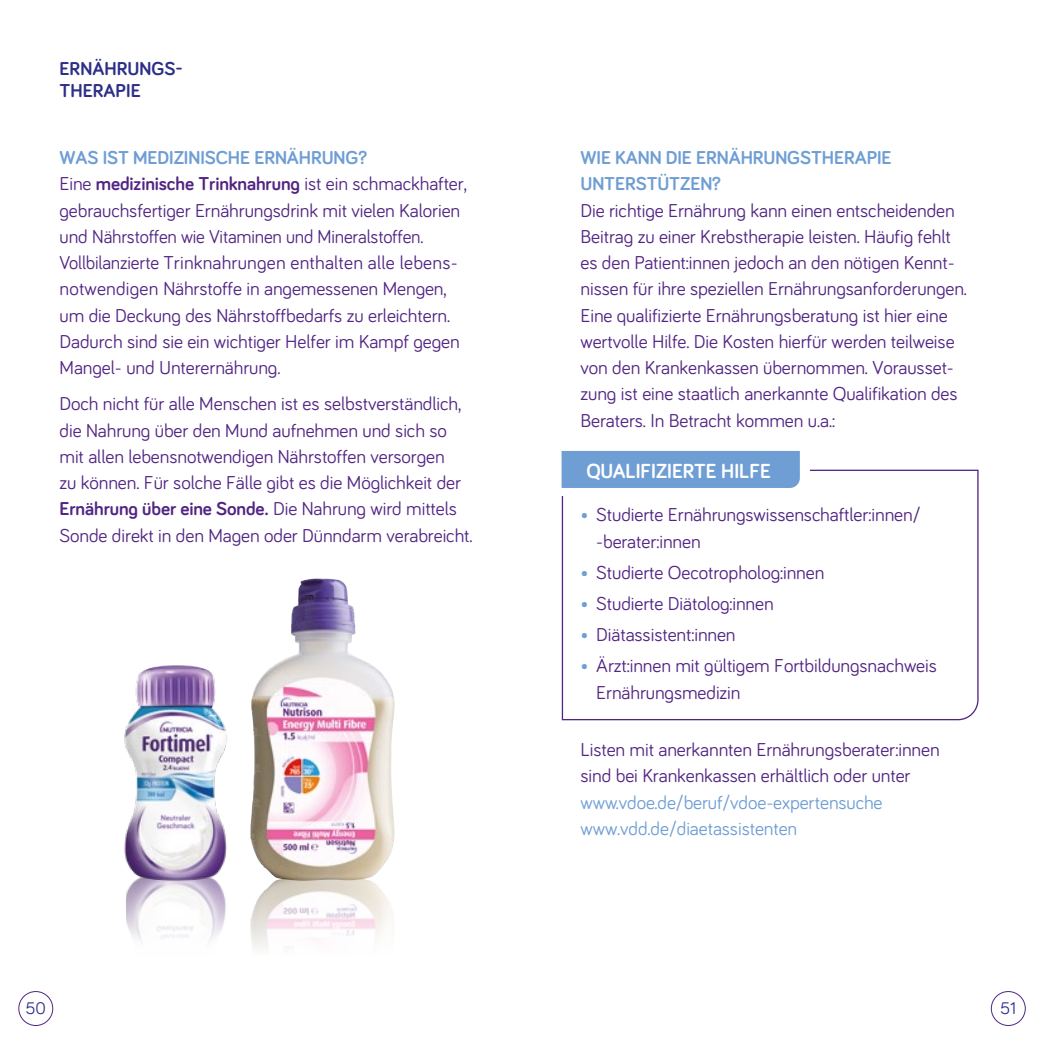
<style>
.page{position:relative;width:1042px;height:1042px;background:#fff}
.page>*{position:absolute;margin:0;border:0;box-sizing:border-box;transform-origin:0 0}
.t1{font:700 21px "Bariol";color:#fff}
.t2{font:19.25px/26.2px "Bariol";letter-spacing:-.005em;color:#522583}
.t3{font:19.25px/26.2px "Bariol";letter-spacing:-.005em;color:#6f9ed4}
.t4{font:700 19.25px/26.2px "Bariol";letter-spacing:-.005em;color:#6f9ed4}
.t5{font:700 19.25px/22.8px "Bariol";color:#2d2e87}
.t6{font:17.32px "Bariol";color:#2d2e87}
.s1{font-weight:700;color:#6f9ed4}
.s2{font-weight:700}
</style>
<div class="page">
<div style="left:18px;top:991px;width:35px;height:35px;border:1px solid #522583;border-radius:50%"></div>
<div style="left:991px;top:991px;width:34px;height:35px;border:1px solid #522583;border-radius:50%"></div>
<img style="left:250px;top:578px;width:145px;height:300px">
<svg style="left:561px;top:469px;width:418px;height:252px"></svg>
<div style="left:556px;top:443px;width:254px;height:52px;background:#fff"></div>
<div style="left:561px;top:451px;width:239px;height:37px;background:#6f9ed4"></div>
<img style="left:250px;top:878px;width:144px;height:70px">
<img style="left:126px;top:915px;width:100px;height:27px">
<img style="left:124px;top:665px;width:104px;height:250px">
<p class="t5" style="left:60px;top:56px;width:125px">ERNÄHRUNGS-<br>THERAPIE</p>
<p class="t2" style="left:60px;top:143px;width:409px"><span class="s1">WAS IST MEDIZINISCHE ERNÄHRUNG?<br></span>Eine <span class="s2">medizinische Trinknahrung</span> ist ein schmackhafter, gebrauchsfertiger Ernährungsdrink mit vielen Kalorien und Nährstoffen wie Vitaminen und Mineralstoffen.<br>Vollbilanzierte Trinknahrungen enthalten alle lebens&shy;notwendigen Nährstoffe in angemessenen Mengen, um die Deckung des Nährstoffbedarfs zu erleichtern.<br>Dadurch sind sie ein wichtiger Helfer im Kampf gegen Mangel- und Unterernährung.</p>
<p class="t2" style="left:60px;top:390px;width:414px">Doch nicht für alle Menschen ist es selbstverständlich, die Nahrung über den Mund aufnehmen und sich so mit allen lebensnotwendigen Nährstoffen versorgen<br>zu können. Für solche Fälle gibt es die Möglichkeit der <span class="s2">Ernährung über eine Sonde.</span> Die Nahrung wird mittels Sonde direkt in den Magen oder Dünndarm verabreicht.</p>
<p class="t4" style="left:580px;top:144px;width:313px">WIE KANN DIE ERNÄHRUNGSTHERAPIE<br>UNTERSTÜTZEN?</p>
<p class="t2" style="left:580px;top:196px;width:388px">Die richtige Ernährung kann einen entscheidenden Beitrag zu einer Krebstherapie leisten. Häufig fehlt es den Patient:innen jedoch an den nötigen Kennt&shy;nissen für ihre speziellen Ernährungsanforderungen.<br>Eine qualifizierte Ernährungsberatung ist hier eine wertvolle Hilfe. Die Kosten hierfür werden teilweise von den Krankenkassen übernommen. Vorausset&shy;zung ist eine staatlich anerkannte Qualifikation des Beraters. In Betracht kommen u. a.:</p>
<p class="t1" style="left:586px;top:456px;width:186px">QUALIFIZIERTE HILFE</p>
<p class="t2" style="left:596px;top:501px;width:326px;text-indent:-16px"><span class="s1">•</span> Studierte Ernährungswissenschaftler:innen/ -berater:innen</p>
<p class="t2" style="left:580px;top:558px;width:245px"><span class="s1">•</span> Studierte Oecotropholog:innen</p>
<p class="t2" style="left:580px;top:589px;width:195px"><span class="s1">•</span> Studierte Diätolog:innen</p>
<p class="t2" style="left:580px;top:621px;width:157px"><span class="s1">•</span> Diätassistent:innen</p>
<p class="t2" style="left:596px;top:652px;width:342px;text-indent:-16px"><span class="s1">•</span> Ärzt:innen mit gültigem Fortbildungsnachweis<br>Ernährungsmedizin</p>
<p class="t2" style="left:580px;top:735px;width:361px">Listen mit anerkannten Ernährungsberater:innen sind bei Krankenkassen erhältlich oder unter</p>
<p class="t3" style="left:580px;top:788px;width:303px">www.vdoe.de/beruf/vdoe-expertensuche www.vdd.de/diaetassistenten</p>
<p class="t6" style="left:26px;top:996px;width:22px">50</p>
<p class="t6" style="left:1000px;top:996px;width:17px">51</p>
</div>
